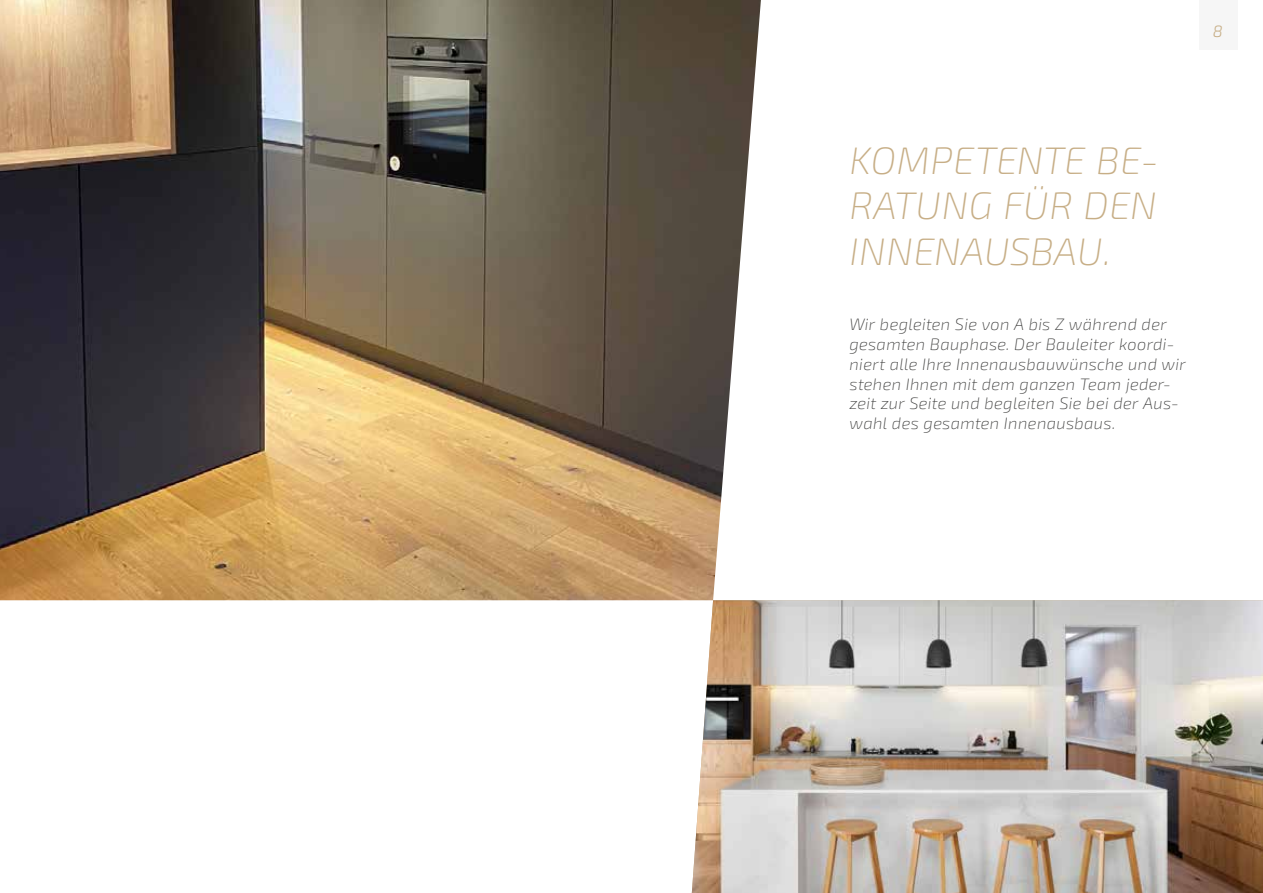
<style>
.page{position:relative;width:1263px;height:893px;background:#fff}
.page>*{position:absolute;margin:0;border:0;box-sizing:border-box;transform-origin:0 0}
.t1{font:italic 200 38.25px/45.9px "Exo 2";letter-spacing:.005em;color:#c7ae86;text-align:justify}
.t2{font:italic 200 16.5px/19.8px "Exo 2";letter-spacing:.02em;color:#3c3c3b}
.t3{font:italic 300 16.5px "Exo 2";color:#c7ae86}
</style>
<div class="page">
<div style="left:1199px;top:0;width:38px;height:50px;background:#f6f6f6"></div>
<img style="left:692px;top:600px;width:571px;height:293px">
<img style="left:0;top:0;width:761px;height:600px">
<p class="t3" style="left:1213px;top:22px;width:12px">8</p>
<h1 class="t1" style="left:849px;top:138px;width:311px">KOMPETENTE BE-RATUNG FÜR DEN INNENAUSBAU.</h1>
<p class="t2" style="left:849px;top:315px;width:338px">Wir begleiten Sie von A bis Z während der gesamten Bauphase. Der Bauleiter koordi&shy;niert alle Ihre Innenausbauwünsche und wir stehen Ihnen mit dem ganzen Team jeder&shy;zeit zur Seite und begleiten Sie bei der Aus&shy;wahl des gesamten Innenausbaus.</p>
</div>
